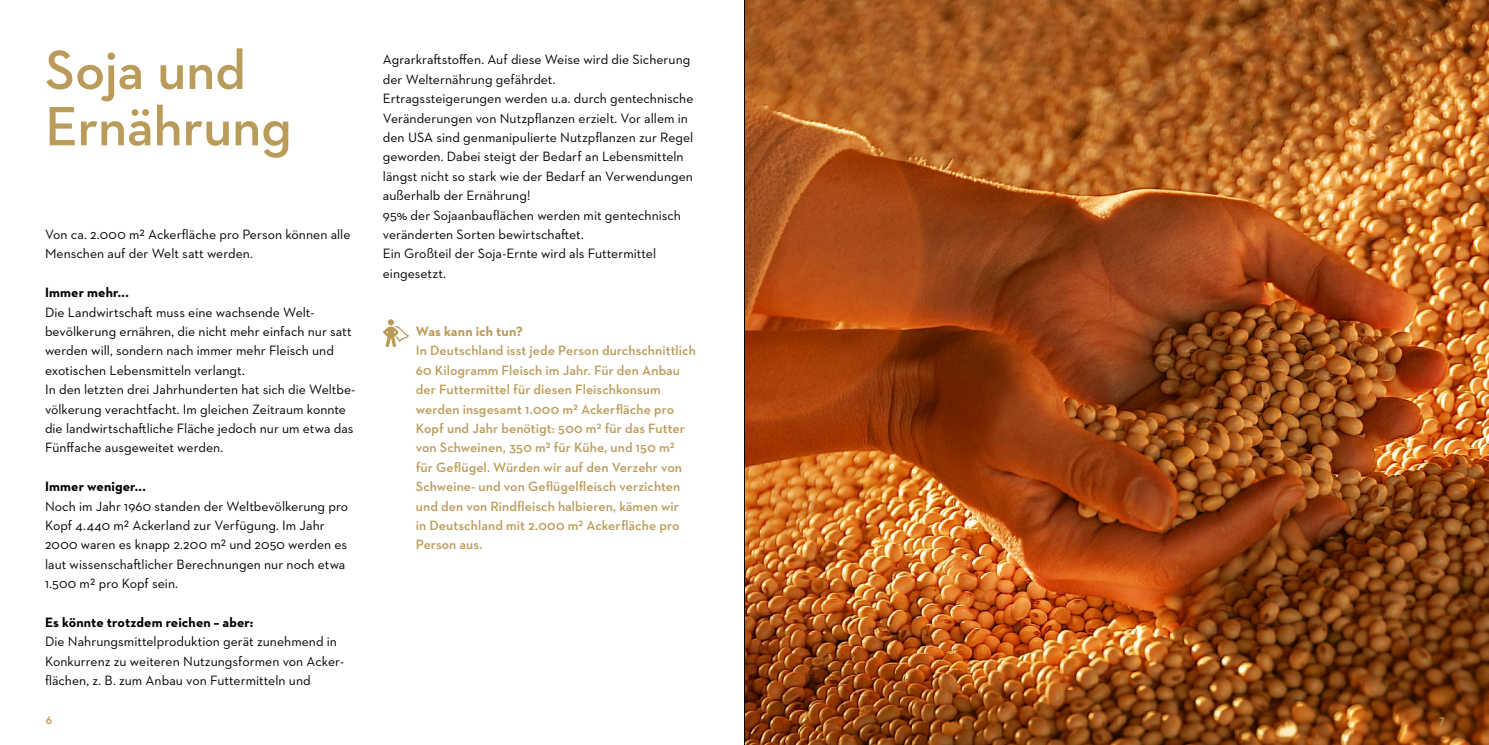
<style>
.page{position:relative;width:1489px;height:745px;background:#fff}
.page>*{position:absolute;margin:0;border:0;box-sizing:border-box;transform-origin:0 0}
.t1{font:600 56.25px/56.2px "Neutraface 2 Text";letter-spacing:-.01em;color:#ba9b59}
.t2{font:13.75px/19.4px "Neutraface 2 Text";color:#000}
.t3{font:600 13.75px/19.4px "Neutraface 2 Text";letter-spacing:.005em;color:#ba9b59}
.t4{font:700 13.75px "Neutraface 2 Text";letter-spacing:.005em;color:#000}
.t5{font:700 13.75px "Neutraface 2 Text";letter-spacing:.005em;color:#ba9b59}
.t6{font:600 12.5px "Neutraface 2 Text";color:#ba9b59}
</style>
<div class="page">
<img style="left:745px;top:0;width:743px;height:744px">
<svg style="left:383px;top:319px;width:26px;height:28px"></svg>
<hr style="left:744px;top:0;width:1px;height:744px;background:#000">
<h1 class="t1" style="left:45px;top:41px;width:248px">Soja und<br>Ernährung</h1>
<p class="t2" style="left:45px;top:224px;width:307px">Von ca. 2.000 m2 Ackerfläche pro Person können alle<br>Menschen auf der Welt satt werden.</p>
<p class="t4" style="left:45px;top:283px;width:85px">Immer mehr...</p>
<p class="t2" style="left:45px;top:302px;width:312px">Die Landwirtschaft muss eine wachsende Welt&shy;bevölkerung ernähren, die nicht mehr einfach nur satt werden will, sondern nach immer mehr Fleisch und exotischen Lebensmitteln verlangt.<br>In den letzten drei Jahrhunderten hat sich die Weltbe&shy;völkerung verachtfacht. Im gleichen Zeitraum konnte die landwirtschaftliche Fläche jedoch nur um etwa das Fünffache ausgeweitet werden.</p>
<p class="t4" style="left:45px;top:477px;width:102px">Immer weniger...</p>
<p class="t2" style="left:45px;top:495px;width:305px">Noch im Jahr 1960 standen der Weltbevölkerung pro Kopf 4.440 m2 Ackerland zur Verfügung. Im Jahr 2000 waren es knapp 2.200 m2 und 2050 werden es laut wissenschaftlicher Berechnungen nur noch etwa 1.500 m2 pro Kopf sein.</p>
<p class="t4" style="left:45px;top:613px;width:210px">Es könnte trotzdem reichen – aber:</p>
<p class="t2" style="left:45px;top:631px;width:300px">Die Nahrungsmittelproduktion gerät zunehmend in<br>Konkurrenz zu weiteren Nutzungsformen von Acker&shy;flächen, z. B. zum Anbau von Futtermitteln und</p>
<p class="t2" style="left:383px;top:50px;width:312px">Agrarkraftstoffen. Auf diese Weise wird die Sicherung der Welternährung gefährdet.<br>Ertragssteigerungen werden u.a. durch gentechnische Veränderungen von Nutzpflanzen erzielt. Vor allem in den USA sind genmanipulierte Nutzpflanzen zur Regel geworden. Dabei steigt der Bedarf an Lebensmitteln längst nicht so stark wie der Bedarf an Verwendungen außerhalb der Ernährung!<br>95% der Sojaanbauflächen werden mit gentechnisch veränderten Sorten bewirtschaftet.<br>Ein Großteil der Soja-Ernte wird als Futtermittel eingesetzt.</p>
<p class="t5" style="left:416px;top:322px;width:109px">Was kann ich tun?</p>
<p class="t3" style="left:416px;top:340px;width:281px">In Deutschland isst jede Person durchschnittlich 60 Kilogramm Fleisch im Jahr. Für den Anbau der Futtermittel für diesen Fleischkonsum werden insgesamt 1.000 m2 Ackerfläche pro Kopf und Jahr benötigt: 500 m2 für das Futter von Schweinen, 350 m2 für Kühe, und 150 m2<br>für Geflügel. Würden wir auf den Verzehr von Schweine- und von Geflügelfleisch verzichten und den von Rindfleisch halbieren, kämen wir<br>in Deutschland mit 2.000 m2 Ackerfläche pro Person aus.</p>
<p class="t6" style="left:46px;top:711px;width:8px">6</p>
<p class="t6" style="left:1438px;top:711px;width:7px">7</p>
</div>
